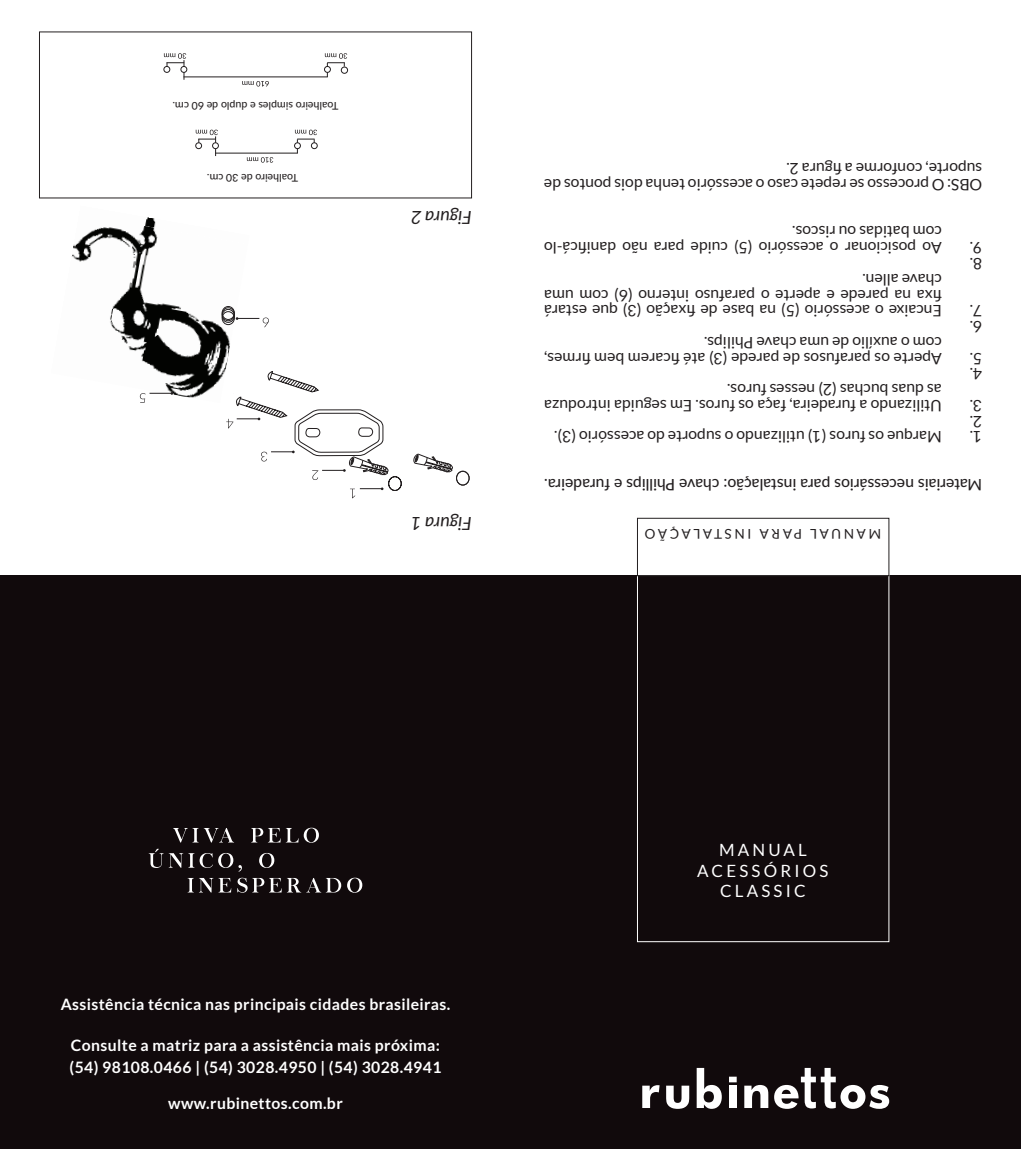
<style>
.page{position:relative;width:1021px;height:1149px;background:#fff}
.page>*{position:absolute;margin:0;border:0;box-sizing:border-box;transform-origin:0 0}
.t1{font:20.25px "Chapaza";letter-spacing:.155em;color:#fff}
.t2{font:italic 18px "Lato";color:#231f20}
.t3{font:16.88px/20.2px "Lato";letter-spacing:.19em;color:#fff;text-align:center}
.t4{font:15.75px/15.8px "Lato";color:#231f20}
.t5{font:700 15.75px/22.5px "Lato";letter-spacing:.025em;color:#fff}
.t6{font:500 15.75px "Lato";color:#231f20}
.t7{font:300 13.5px "Lato";letter-spacing:.025em;color:#fff}
.t8{font:13.5px "Lato";letter-spacing:.2em;color:#231f20}
.t9{font:500 10.58px "Lato";color:#231f20}
</style>
<div class="page">
<div style="left:0;top:576px;width:1020px;height:572px;background:#110a0c"></div>
<svg style="left:173px;top:827px;width:146px;height:15px"></svg>
<svg style="left:149px;top:848px;width:125px;height:23px"></svg>
<svg style="left:188px;top:877px;width:174px;height:15px"></svg>
<div style="left:637px;top:574px;width:252px;height:367px;border:1px solid #fff"></div>
<div style="left:637px;top:518px;width:252px;height:58px;border:1px solid #231f20"></div>
<svg style="left:642px;top:1067px;width:247px;height:41px"></svg>
<div style="left:456px;top:471px;width:13px;height:14px;border:1px solid #231f20;border-radius:50%"></div>
<svg style="left:248px;top:317px;width:21px;height:10px"></svg>
<svg style="left:226px;top:371px;width:227px;height:127px"></svg>
<img style="left:71px;top:241px;width:177px;height:162px">
<img style="left:79px;top:217px;width:169px;height:27px">
<div style="left:225px;top:362px;width:36px;height:34px;background:#fff;border-radius:50%"></div>
<svg style="left:140px;top:392px;width:33px;height:11px"></svg>
<div style="left:222px;top:311px;width:13px;height:14px;border:1px solid #231f20;border-radius:50%"></div>
<div style="left:222px;top:309px;width:13px;height:13px;border:1px solid #231f20;border-radius:50%"></div>
<div style="left:222px;top:307px;width:13px;height:14px;border:1px solid #231f20;border-radius:50%"></div>
<div style="left:222px;top:306px;width:13px;height:13px;border:1px solid #231f20;border-radius:50%"></div>
<hr style="left:183px;top:76px;width:145px;height:1px;background:#231f20">
<div style="left:341px;top:66px;width:7px;height:8px;border:1px solid #231f20;border-radius:50%"></div>
<div style="left:163px;top:66px;width:7px;height:7px;border:1px solid #231f20;border-radius:50%"></div>
<svg style="left:242px;top:81px;width:27px;height:5px"></svg>
<svg style="left:324px;top:53px;width:23px;height:24px"></svg>
<svg style="left:164px;top:53px;width:23px;height:27px"></svg>
<hr style="left:215px;top:153px;width:83px;height:1px;background:#231f20">
<div style="left:311px;top:142px;width:7px;height:7px;border:1px solid #231f20;border-radius:50%"></div>
<div style="left:195px;top:142px;width:7px;height:7px;border:1px solid #231f20;border-radius:50%"></div>
<div style="left:212px;top:142px;width:7px;height:7px;border:1px solid #231f20;border-radius:50%"></div>
<svg style="left:247px;top:157px;width:26px;height:6px"></svg>
<svg style="left:294px;top:130px;width:23px;height:23px"></svg>
<svg style="left:196px;top:130px;width:22px;height:26px"></svg>
<p class="t9" style="left:338px;top:113px;width:167px;rotate:-180deg">Toalheiro simples e duplo de 60 cm.</p>
<p class="t9" style="left:298px;top:185px;width:92px;rotate:-180deg">Toalheiro de 30 cm.</p>
<p class="t2" style="left:472px;top:227px;width:62px;rotate:-180deg">Figura 2</p>
<p class="t2" style="left:472px;top:533px;width:62px;rotate:-180deg">Figura 1</p>
<p class="t4" style="left:982px;top:193px;width:440px;rotate:-180deg">OBS: O processo se repete caso o acessório tenha dois pontos de suporte, conforme a figura 2.</p>
<p class="t4" style="left:941px;top:240px;width:151px;rotate:-180deg">com batidas ou riscos.</p>
<p class="t4" style="left:941px;top:256px;width:399px;rotate:-180deg">Ao posicionar o acessório (5) cuide para não danificá-lo</p>
<p class="t4" style="left:982px;top:256px;width:14px;rotate:-180deg">9.</p>
<p class="t4" style="left:982px;top:271px;width:14px;rotate:-180deg">8.</p>
<p class="t4" style="left:941px;top:303px;width:399px;rotate:-180deg">fixa na parede e aperte o parafuso interno (6) com uma chave allen.</p>
<p class="t4" style="left:941px;top:319px;width:399px;rotate:-180deg">Encaixe o acessório (5) na base de fixação (3) que estará</p>
<p class="t4" style="left:982px;top:319px;width:14px;rotate:-180deg">7.</p>
<p class="t4" style="left:982px;top:334px;width:14px;rotate:-180deg">6.</p>
<p class="t4" style="left:941px;top:350px;width:239px;rotate:-180deg">com o auxílio de uma chave Philips.</p>
<p class="t4" style="left:941px;top:366px;width:399px;rotate:-180deg">Aperte os parafusos de parede (3) até ficarem bem firmes,</p>
<p class="t4" style="left:982px;top:366px;width:14px;rotate:-180deg">5.</p>
<p class="t4" style="left:982px;top:382px;width:14px;rotate:-180deg">4.</p>
<p class="t4" style="left:941px;top:397px;width:216px;rotate:-180deg">as duas buchas (2) nesses furos.</p>
<p class="t4" style="left:941px;top:413px;width:399px;rotate:-180deg">Utilizando a furadeira, faça os furos. Em seguida introduza</p>
<p class="t4" style="left:982px;top:413px;width:14px;rotate:-180deg">3.</p>
<p class="t4" style="left:941px;top:445px;width:389px;rotate:-180deg">Marque os furos (1) utilizando o suporte do acessório (3).</p>
<p class="t4" style="left:982px;top:445px;width:14px;rotate:-180deg">1.<br>2.</p>
<p class="t6" style="left:982px;top:495px;width:439px;rotate:-180deg">Materiais necessários para instalação: chave Phillips e furadeira.</p>
<p class="t8" style="left:881px;top:541px;width:238px;rotate:-180deg">MANUAL PARA INSTALAÇÃO</p>
<p class="t5" style="left:61px;top:992px;width:391px">Assistência técnica nas principais cidades brasileiras.</p>
<p class="t5" style="left:70px;top:1033px;width:373px">Consulte a matriz para a assistência mais próxima: (54) 98108.0466 | (54) 3028.4950 | (54) 3028.4941</p>
<p class="t5" style="left:168px;top:1091px;width:176px">www.rubinettos.com.br</p>
<p class="t7" style="left:97px;top:1033px;width:318px">Assistência técnica nas principais cidades brasileiras.</p>
<p class="t3" style="left:697px;top:839px;width:133px">MANUAL<br>ACESSÓRIOS<br>CLASSIC</p>
<p class="t1" style="left:685px;top:849px;width:163px">E GARANTIA</p>
</div>
